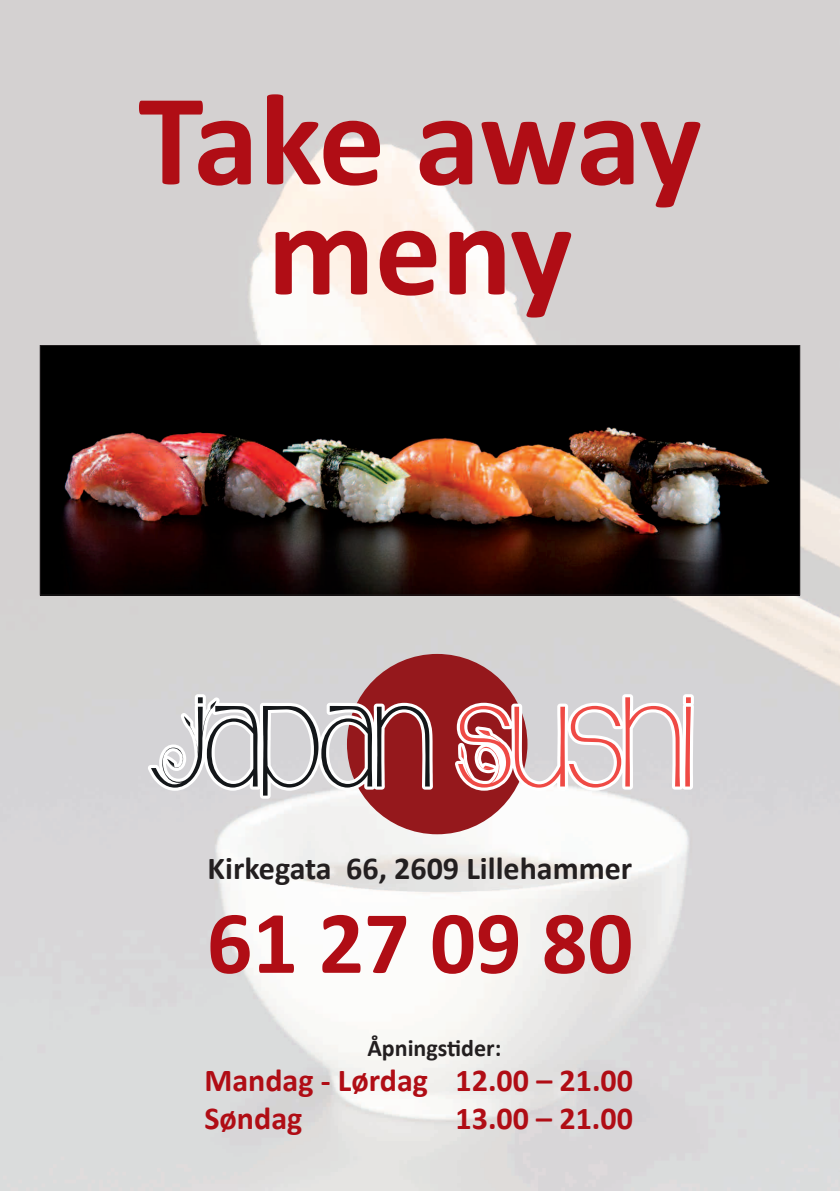
<style>
.page{position:relative;width:840px;height:1191px;background:#fff}
.page>*{position:absolute;margin:0;border:0;box-sizing:border-box;transform-origin:0 0}
.t1{font:700 132px/110px "Calibri";letter-spacing:-.01em;color:#b00d15;text-align:center}
.t2{font:700 90px "Calibri";color:#b00d15}
.t3{font:700 32px/38.4px "Calibri";color:#b00d15}
.t4{font:700 32px "Calibri";color:#231f20}
.t5{font:700 24px "Calibri";color:#231f20}
</style>
<div class="page">
<img style="left:0;top:0;width:839px;height:1191px">
<div style="left:347px;top:654px;width:180px;height:180px;background:#95181c;border-radius:50%"></div>
<svg style="left:148px;top:694px;width:284px;height:104px"></svg>
<svg style="left:455px;top:694px;width:238px;height:96px"></svg>
<img style="left:42px;top:347px;width:755px;height:246px">
<div style="left:40px;top:345px;width:759px;height:250px;border:1px solid #231f20"></div>
<h1 class="t1" style="left:138px;top:84px;width:564px">Take away meny</h1>
<p class="t4" style="left:207px;top:848px;width:426px">Kirkegata 66, 2609 Lillehammer</p>
<h2 class="t2" style="left:207px;top:887px;width:427px">61 27 09 80</h2>
<p class="t5" style="left:367px;top:1033px;width:135px">Åpningstider:</p>
<p class="t3" style="left:204px;top:1060px;width:430px">Mandag - Lørdag 12.00 – 21.00<br>Søndag</p>
<p class="t3" style="left:455px;top:1099px;width:179px">13.00 – 21.00</p>
</div>
